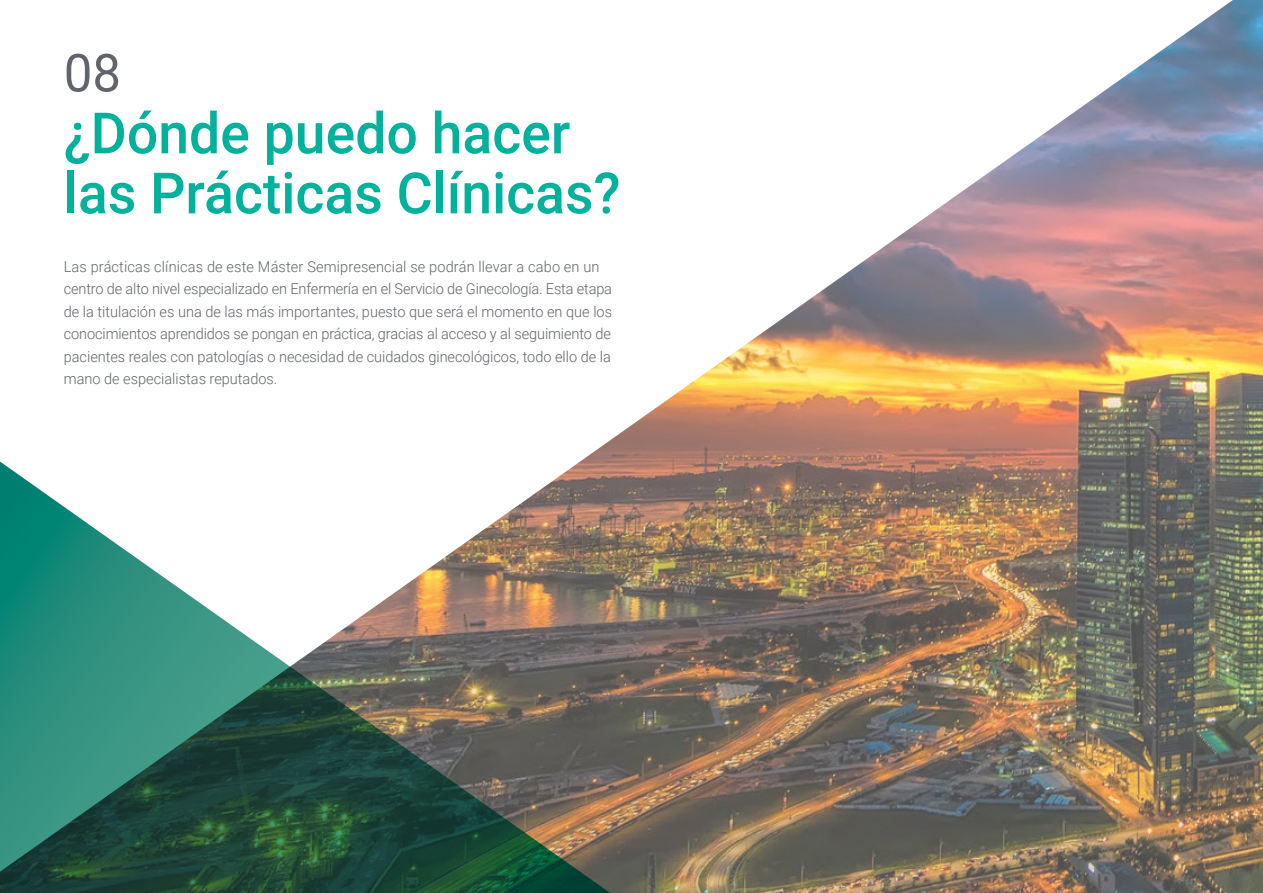
<style>
.page{position:relative;width:1263px;height:893px;background:#fff}
.page>*{position:absolute;margin:0;border:0;box-sizing:border-box;transform-origin:0 0}
.t1{font:500 57px/60px "Roboto";color:#00b19b}
.t2{font:52.5px "Roboto";color:#61646a}
.t3{font:300 15px/22.5px "Roboto";color:#61646a}
</style>
<div class="page">
<img style="left:602px;top:0;width:661px;height:893px">
<svg style="left:0;top:446px;width:640px;height:447px"></svg>
<h2 class="t2" style="left:64px;top:36px;width:59px">08</h2>
<h1 class="t1" style="left:64px;top:101px;width:558px">¿Dónde puedo hacer las Prácticas Clínicas?</h1>
<p class="t3" style="left:64px;top:255px;width:550px">Las prácticas clínicas de este Máster Semipresencial se podrán llevar a cabo en un centro de alto nivel especializado en Enfermería en el Servicio de Ginecología. Esta etapa de la titulación es una de las más importantes, puesto que será el momento en que los conocimientos aprendidos se pongan en práctica, gracias al acceso y al seguimiento de pacientes reales con patologías o necesidad de cuidados ginecológicos, todo ello de la mano de especialistas reputados.</p>
</div>
